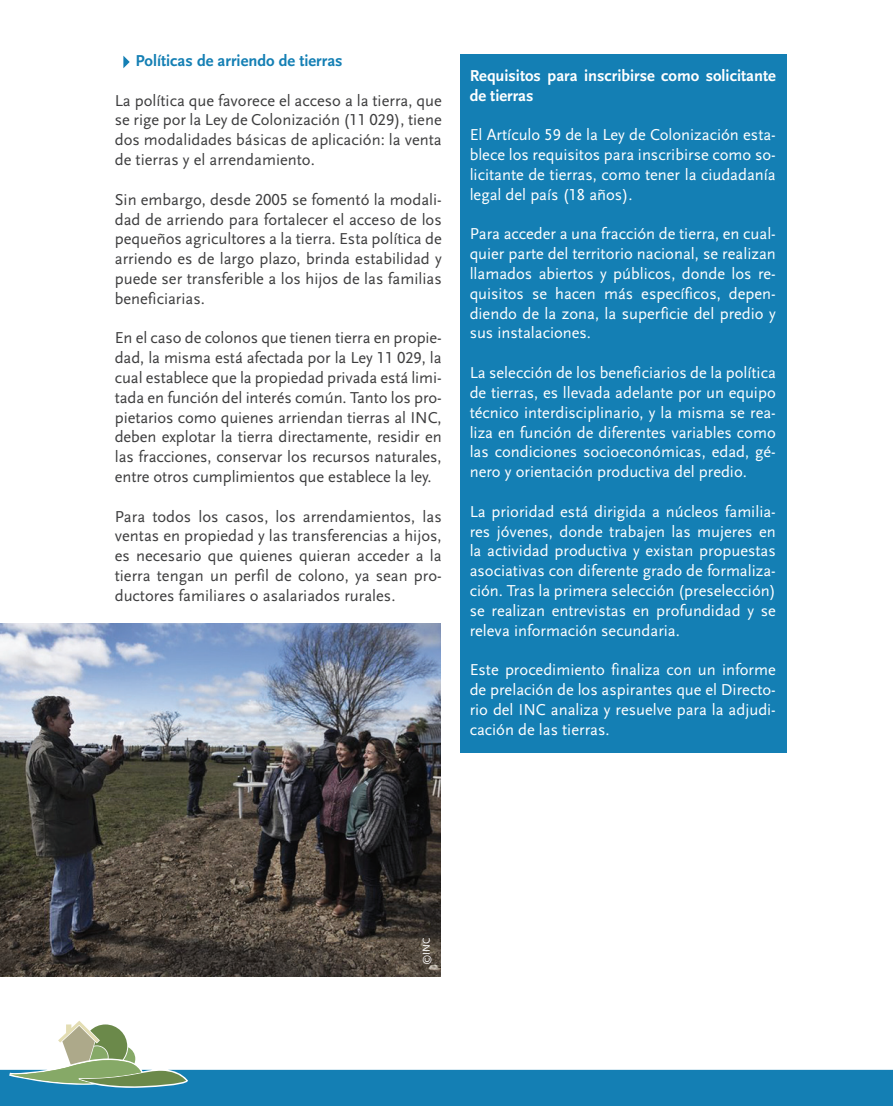
<style>
.page{position:relative;width:893px;height:1106px;background:#fff}
.page>*{position:absolute;margin:0;border:0;box-sizing:border-box;transform-origin:0 0}
.t1{font:16.5px/19.8px "Scala Sans Regular LF";color:#fff;text-align:justify}
.t2{font:16.5px/19.8px "Scala Sans Regular LF";color:#3e3e3f;text-align:justify}
.t3{font:16.5px/19.8px "Scala Sans Bold LF";color:#fff}
.t4{font:16.5px "Scala Sans Bold LF";color:#147fb4}
.t5{font:10.5px "Scala Sans Regular LF";color:#fff}
</style>
<div class="page">
<svg style="left:0;top:1021px;width:893px;height:85px"></svg>
<svg style="left:123px;top:56px;width:7px;height:12px"></svg>
<div style="left:460px;top:54px;width:327px;height:699px;background:#147fb4"></div>
<img style="left:0;top:623px;width:441px;height:353px">
<p class="t4" style="left:135px;top:52px;width:209px">Políticas de arriendo de tierras</p>
<p class="t2" style="left:115px;top:91px;width:328px">La política que favorece el acceso a la tierra, que se rige por la Ley de Colonización (11 029), tiene dos modalidades básicas de aplicación: la venta de tierras y el arrendamiento.</p>
<p class="t2" style="left:115px;top:190px;width:328px">Sin embargo, desde 2005 se fomentó la modali&shy;dad de arriendo para fortalecer el acceso de los pequeños agricultores a la tierra. Esta política de arriendo es de largo plazo, brinda estabilidad y puede ser transferible a los hijos de las familias beneficiarias.</p>
<p class="t2" style="left:115px;top:328px;width:328px">En el caso de colonos que tienen tierra en propie&shy;dad, la misma está afectada por la Ley 11 029, la cual establece que la propiedad privada está limi&shy;tada en función del interés común. Tanto los pro&shy;pietarios como quienes arriendan tierras al INC, deben explotar la tierra directamente, residir en las fracciones, conservar los recursos naturales, entre otros cumplimientos que establece la ley.</p>
<p class="t2" style="left:115px;top:506px;width:328px">Para todos los casos, los arrendamientos, las ventas en propiedad y las transferencias a hijos, es necesario que quienes quieran acceder a la tierra tengan un perfil de colono, ya sean pro&shy;ductores familiares o asalariados rurales.</p>
<p class="t3" style="left:470px;top:66px;width:308px">Requisitos para inscribirse como solicitante de tierras</p>
<p class="t1" style="left:470px;top:125px;width:308px">El Artículo 59 de la Ley de Colonización esta&shy;blece los requisitos para inscribirse como so&shy;licitante de tierras, como tener la ciudadanía legal del país (18 años).</p>
<p class="t1" style="left:470px;top:224px;width:308px">Para acceder a una fracción de tierra, en cual&shy;quier parte del territorio nacional, se realizan llamados abiertos y públicos, donde los re&shy;quisitos se hacen más específicos, depen&shy;diendo de la zona, la superficie del predio y sus instalaciones.</p>
<p class="t1" style="left:470px;top:363px;width:308px">La selección de los beneficiarios de la política de tierras, es llevada adelante por un equipo técnico interdisciplinario, y la misma se rea&shy;liza en función de diferentes variables como las condiciones socioeconómicas, edad, gé&shy;nero y orientación productiva del predio.</p>
<p class="t1" style="left:470px;top:502px;width:308px">La prioridad está dirigida a núcleos familia&shy;res jóvenes, donde trabajen las mujeres en la actividad productiva y existan propuestas asociativas con diferente grado de formaliza&shy;ción. Tras la primera selección (preselección) se realizan entrevistas en profundidad y se releva información secundaria.</p>
<p class="t1" style="left:470px;top:660px;width:308px">Este procedimiento finaliza con un informe de prelación de los aspirantes que el Directo&shy;rio del INC analiza y resuelve para la adjudi&shy;cación de las tierras.</p>
<p class="t5" style="left:421px;top:965px;width:29px;rotate:-90deg">©INC</p>
</div>
